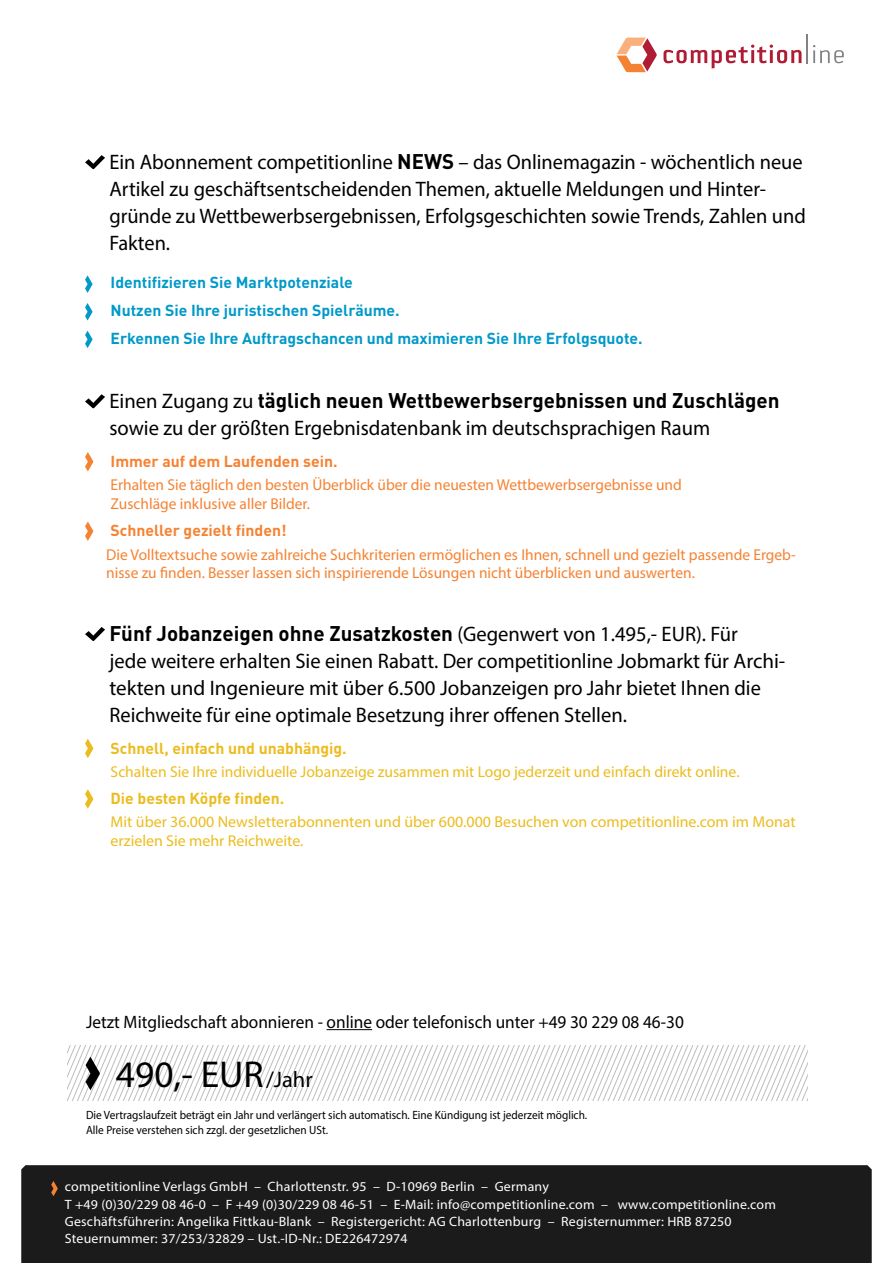
<style>
.page{position:relative;width:893px;height:1263px;background:#fff}
.page>*{position:absolute;margin:0;border:0;box-sizing:border-box;transform-origin:0 0}
.t1{font:37.5px "Myriad Pro";color:#000}
.t2{font:21px/27px "Myriad Pro";color:#000}
.t3{font:700 21px "DIN Pro";color:#000}
.t4{font:18px "Myriad Pro";color:#000;scale:.96 1}
.t5{font:15.75px/18.9px "Myriad Pro";color:#f58232}
.t6{font:15.75px/18.9px "Myriad Pro";color:#ecbc1e}
.t7{font:700 15.75px/27.6px "DIN Pro";color:#0099c9}
.t8{font:700 15.75px "DIN Pro";color:#ecbc1e}
.t9{font:700 15.75px "DIN Pro";color:#f58232}
.t10{font:13.5px/17.2px "Myriad Pro";letter-spacing:.015em;color:#fff}
.t11{font:12px/15px "Myriad Pro";color:#000;scale:.94 1}
.s1{font-family:"DIN Pro";font-weight:700}
.s2{font-family:"Myriad Pro";font-weight:400}
.s3{font-size:22.5px}
</style>
<div class="page">
<svg style="left:85px;top:155px;width:20px;height:14px"></svg>
<svg style="left:85px;top:275px;width:7px;height:18px"></svg>
<svg style="left:85px;top:303px;width:7px;height:17px"></svg>
<svg style="left:85px;top:331px;width:7px;height:17px"></svg>
<svg style="left:85px;top:394px;width:20px;height:14px"></svg>
<svg style="left:85px;top:452px;width:8px;height:19px"></svg>
<svg style="left:85px;top:521px;width:8px;height:20px"></svg>
<svg style="left:85px;top:627px;width:20px;height:14px"></svg>
<svg style="left:85px;top:739px;width:8px;height:19px"></svg>
<svg style="left:85px;top:789px;width:8px;height:20px"></svg>
<hr style="left:327px;top:1029px;width:45px;height:1px;background:#000">
<svg style="left:68px;top:1045px;width:740px;height:55px"></svg>
<div style="left:21px;top:1165px;width:851px;height:98px;background:#1b1b1c"></div>
<svg style="left:51px;top:1181px;width:7px;height:15px"></svg>
<hr style="left:806px;top:34px;width:2px;height:29px;background:#808285">
<svg style="left:617px;top:38px;width:40px;height:34px"></svg>
<svg style="left:663px;top:45px;width:181px;height:24px"></svg>
<p class="t2" style="left:109px;top:148px;width:698px">Ein Abonnement competitionline <span class="s1">NEWS</span> – das Onlinemagazin - wöchentlich neue Artikel zu geschäftsentscheidenden Themen, aktuelle Meldungen und Hinter&shy;gründe zu Wettbewerbsergebnissen, Erfolgsgeschichten sowie Trends, Zahlen und Fakten.</p>
<p class="t7" style="left:111px;top:267px;width:534px">Identifizieren Sie Marktpotenziale<br>Nutzen Sie Ihre juristischen Spielräume.<br>Erkennen Sie Ihre Auftragschancen und maximieren Sie Ihre Erfolgsquote.</p>
<p class="t3" style="left:109px;top:383px;width:671px"><span class="s2">Einen Zugang zu</span> täglich neuen Wettbewerbsergebnissen und Zuschlägen</p>
<p class="t2" style="left:109px;top:414px;width:602px">sowie zu der größten Ergebnisdatenbank im deutschsprachigen Raum</p>
<p class="t9" style="left:111px;top:448px;width:229px">Immer auf dem Laufenden sein.</p>
<p class="t5" style="left:111px;top:475px;width:573px">Erhalten Sie täglich den besten Überblick über die neuesten Wettbewerbsergebnisse und<br>Zuschläge inklusive aller Bilder.</p>
<p class="t9" style="left:111px;top:518px;width:177px">Schneller gezielt finden!</p>
<p class="t5" style="left:106px;top:545px;width:691px">Die Volltextsuche sowie zahlreiche Suchkriterien ermöglichen es Ihnen, schnell und gezielt passende Ergeb&shy;nisse zu finden. Besser lassen sich inspirierende Lösungen nicht überblicken und auswerten.</p>
<p class="t3" style="left:109px;top:616px;width:630px">Fünf Jobanzeigen ohne Zusatzkosten <span class="s2">(Gegenwert von 1.495,- EUR). Für</span></p>
<p class="t2" style="left:109px;top:647px;width:677px">jede weitere erhalten Sie einen Rabatt. Der competitionline Jobmarkt für Archi&shy;tekten und Ingenieure mit über 6.500 Jobanzeigen pro Jahr bietet Ihnen die<br>Reichweite für eine optimale Besetzung ihrer offenen Stellen.</p>
<p class="t8" style="left:111px;top:735px;width:238px">Schnell, einfach und unabhängig.</p>
<p class="t6" style="left:111px;top:762px;width:631px">Schalten Sie Ihre individuelle Jobanzeige zusammen mit Logo jederzeit und einfach direkt online.</p>
<p class="t8" style="left:111px;top:785px;width:175px">Die besten Köpfe finden.</p>
<p class="t6" style="left:111px;top:812px;width:687px">Mit über 36.000 Newsletterabonnenten und über 600.000 Besuchen von competitionline.com im Monat erzielen Sie mehr Reichweite.</p>
<p class="t4" style="left:86px;top:1011px;width:624px">Jetzt Mitgliedschaft abonnieren - online oder telefonisch unter +49 30 229 08 46-30</p>
<h1 class="t1" style="left:116px;top:1051px;width:198px">490,- EUR <span class="s3">/Jahr</span></h1>
<p class="t11" style="left:86px;top:1107px;width:535px">Die Vertragslaufzeit beträgt ein Jahr und verlängert sich automatisch. Eine Kündigung ist jederzeit möglich.<br>Alle Preise verstehen sich zzgl. der gesetzlichen USt.</p>
<p class="t10" style="left:65px;top:1178px;width:713px">competitionline Verlags GmbH – Charlottenstr. 95 – D-10969 Berlin – Germany<br>T +49 (0)30/229 08 46-0 – F +49 (0)30/229 08 46-51 – E-Mail: info@competitionline.com – www.competitionline.com Geschäftsführerin: Angelika Fittkau-Blank – Registergericht: AG Charlottenburg – Registernummer: HRB 87250<br>Steuernummer: 37/253/32829 – Ust.-ID-Nr.: DE226472974</p>
</div>
